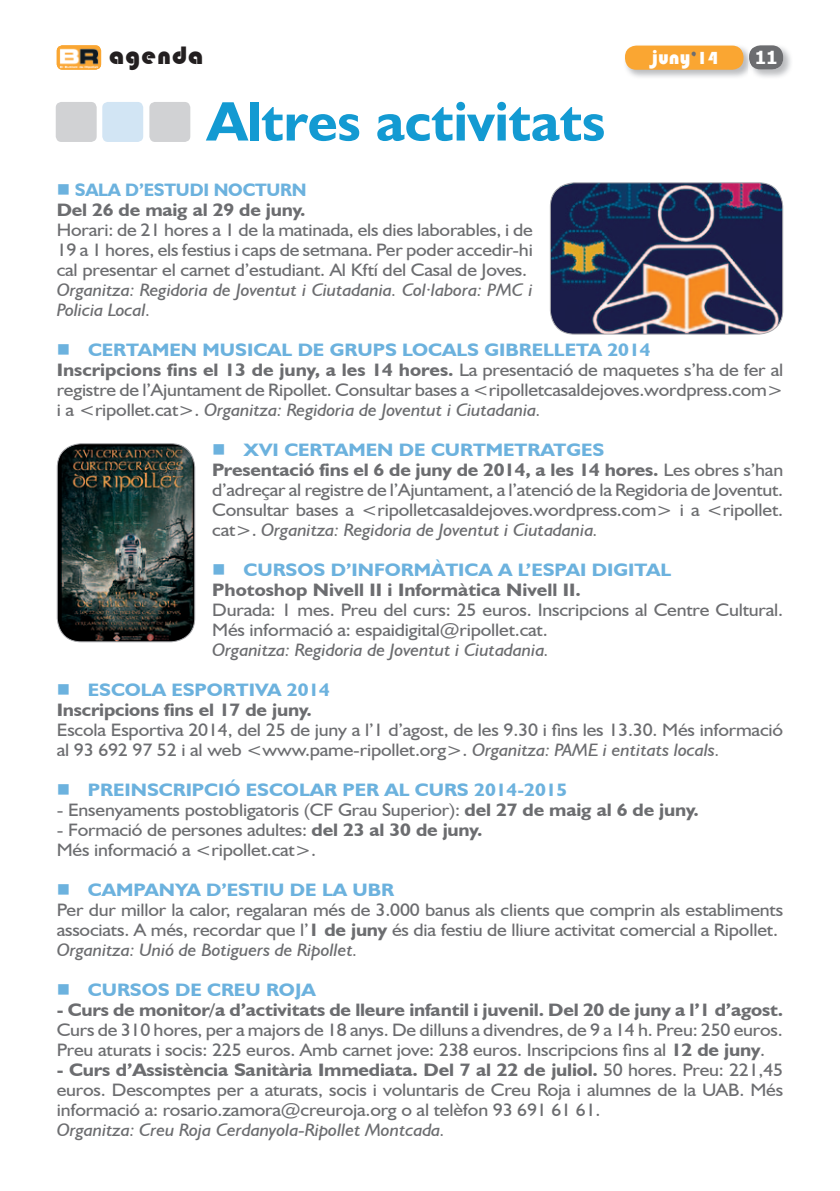
<style>
.page{position:relative;width:840px;height:1191px;background:#fff}
.page>*{position:absolute;margin:0;border:0;box-sizing:border-box;transform-origin:0 0}
.t1{font:700 56px "Humanist 521 BT";color:#139ad2}
.t2{font:26px "Bauhaus 93";letter-spacing:.04em;color:#231f20}
.t3{font:20px "Bauhaus 93";color:#fff}
.t4{font:18px/20px "Humanist 521 BT";letter-spacing:-.01em;color:#6c6d70;scale:1.1 1}
.t5{font:700 18px/20px "Humanist 521 BT";letter-spacing:-.01em;color:#6c6d70;scale:1.1 1}
.t6{font:italic 18px/20px "Humanist 521 BT";letter-spacing:-.01em;color:#6c6d70;scale:1.1 1}
.t7{font:700 18px "Humanist 521 BT";color:#6cb2de;scale:1.1 1}
.t8{font:700 18px "Tahoma";color:#fff}
.s1{font-size:18px;color:#6c6d70}
.s2{font-size:18px}
.s3{color:#6cb2de}
.s4{font-weight:700;color:#6cb2de}
.s5{font-weight:700}
.s6{font-style:italic}
</style>
<div class="page">
<img style="left:57px;top:45px;width:44px;height:25px">
<img style="left:752px;top:45px;width:39px;height:32px">
<div style="left:748px;top:45px;width:34px;height:25px;background:#6c6d70;border-radius:11px"></div>
<img style="left:625px;top:45px;width:122px;height:32px">
<img style="left:747px;top:51px;width:5px;height:22px">
<img style="left:748px;top:48px;width:4px;height:19px">
<div style="left:624px;top:46px;width:119px;height:24px;background:#faa632;border-radius:11px"></div>
<div style="left:56px;top:102px;width:41px;height:40px;background:#d1d2d4;border-radius:6px"></div>
<div style="left:102px;top:102px;width:41px;height:40px;background:#d2e5f4;border-radius:6px"></div>
<div style="left:149px;top:102px;width:41px;height:40px;background:#d1d2d4;border-radius:6px"></div>
<svg style="left:549px;top:182px;width:233px;height:153px;background:#4a465d"></svg>
<img style="left:57px;top:443px;width:138px;height:199px">
<h2 class="t2" style="left:109px;top:40px;width:96px">agenda</h2>
<p class="t3" style="left:650px;top:46px;width:68px">juny<span class="s1">’</span><span class="s2">14</span></p>
<p class="t8" style="left:754px;top:45px;width:24px">11</p>
<h1 class="t1" style="left:207px;top:87px;width:399px">Altres activitats</h1>
<p class="t5" style="left:57px;top:179px;width:228px"><span class="s3">■ SALA D’ESTUDI NOCTURN<br></span>Del 26 de maig al 29 de juny.</p>
<p class="t4" style="left:57px;top:219px;width:434px;text-align:justify">Horari: de 21 hores a 1 de la matinada, els dies laborables, i de 19 a 1 hores, els festius i caps de setmana. Per poder accedir-hi cal presentar el carnet d’estudiant. Al Kftí del Casal de Joves.</p>
<p class="t6" style="left:57px;top:279px;width:434px">Organitza: Regidoria de Joventut i Ciutadania. Col·labora: PMC i<br>Policia Local.</p>
<p class="t4" style="left:57px;top:339px;width:661px"><span class="s3">■</span> <span class="s4">CERTAMEN MUSICAL DE GRUPS LOCALS GIBRELLETA 2014<br></span><span class="s5">Inscripcions fins el 13 de juny, a les 14 hores.</span> La presentació de maquetes s’ha de fer al registre de l’Ajuntament de Ripollet. Consultar bases a &lt;ripolletcasaldejoves.wordpress.com&gt; i a &lt;ripollet.cat&gt;. <span class="s6">Organitza: Regidoria de Joventut i Ciutadania.</span></p>
<p class="t4" style="left:212px;top:439px;width:520px"><span class="s3">■</span> <span class="s4">XVI CERTAMEN DE CURTMETRATGES<br></span><span class="s5">Presentació fins el 6 de juny de 2014, a les 14 hores.</span> Les obres s’han d’adreçar al registre de l’Ajuntament, a l’atenció de la Regidoria de Joventut.<br>Consultar bases a &lt;ripolletcasaldejoves.wordpress.com&gt; i a &lt;ripollet. cat&gt;. <span class="s6">Organitza: Regidoria de Joventut i Ciutadania.</span></p>
<p class="t5" style="left:212px;top:559px;width:418px"><span class="s3">■ CURSOS D’INFORMÀTICA A L’ESPAI DIGITAL<br></span>Photoshop Nivell II i Informàtica Nivell II.</p>
<p class="t4" style="left:212px;top:599px;width:520px">Durada: 1 mes. Preu del curs: 25 euros. Inscripcions al Centre Cultural.<br>Més informació a: espaidigital@ripollet.cat.</p>
<p class="t6" style="left:212px;top:639px;width:308px">Organitza: Regidoria de Joventut i Ciutadania.</p>
<p class="t5" style="left:57px;top:679px;width:250px"><span class="s3">■ ESCOLA ESPORTIVA 2014<br></span>Inscripcions fins el 17 de juny.</p>
<p class="t4" style="left:57px;top:719px;width:661px">Escola Esportiva 2014, del 25 de juny a l’1 d’agost, de les 9.30 i fins les 13.30. Més informació al 93 692 97 52 i al web &lt;www.pame-ripollet.org&gt;. <span class="s6">Organitza: PAME i entitats locals.</span></p>
<p class="t7" style="left:57px;top:779px;width:465px">■ PREINSCRIPCIÓ ESCOLAR PER AL CURS 2014-2015</p>
<p class="t4" style="left:57px;top:799px;width:585px">- Ensenyaments postobligatoris (CF Grau Superior): <span class="s5">del 27 de maig al 6 de juny.</span></p>
<p class="t4" style="left:57px;top:819px;width:388px">- Formació de persones adultes: <span class="s5">del 23 al 30 de juny.<br></span>Més informació a &lt;ripollet.cat&gt;.</p>
<p class="t4" style="left:57px;top:879px;width:661px"><span class="s3">■</span> <span class="s4">CAMPANYA D’ESTIU DE LA UBR<br></span>Per dur millor la calor, regalaran més de 3.000 banus als clients que comprin als establiments associats. A més, recordar que l’<span class="s5">1 de juny</span> és dia festiu de lliure activitat comercial a Ripollet.<br><span class="s6">Organitza: Unió de Botiguers de Ripollet.</span></p>
<p class="t7" style="left:57px;top:979px;width:237px">■ CURSOS DE CREU ROJA</p>
<p class="t5" style="left:57px;top:999px;width:661px">- Curs de monitor/a d’activitats de lleure infantil i juvenil. Del 20 de juny a l’1 d’agost.</p>
<p class="t4" style="left:57px;top:1019px;width:661px">Curs de 310 hores, per a majors de 18 anys. De dilluns a divendres, de 9 a 14 h. Preu: 250 euros.<br>Preu aturats i socis: 225 euros. Amb carnet jove: 238 euros. Inscripcions fins al <span class="s5">12 de juny</span>.</p>
<p class="t4" style="left:57px;top:1059px;width:661px;text-align:justify"><span class="s5">- Curs d’Assistència Sanitària Immediata. Del 7 al 22 de juliol.</span> 50 hores. Preu: 221,45 euros. Descomptes per a aturats, socis i voluntaris de Creu Roja i alumnes de la UAB. Més informació a: rosario.zamora@creuroja.org o al telèfon 93 691 61 61.</p>
<p class="t6" style="left:57px;top:1119px;width:354px">Organitza: Creu Roja Cerdanyola-Ripollet Montcada.</p>
</div>
